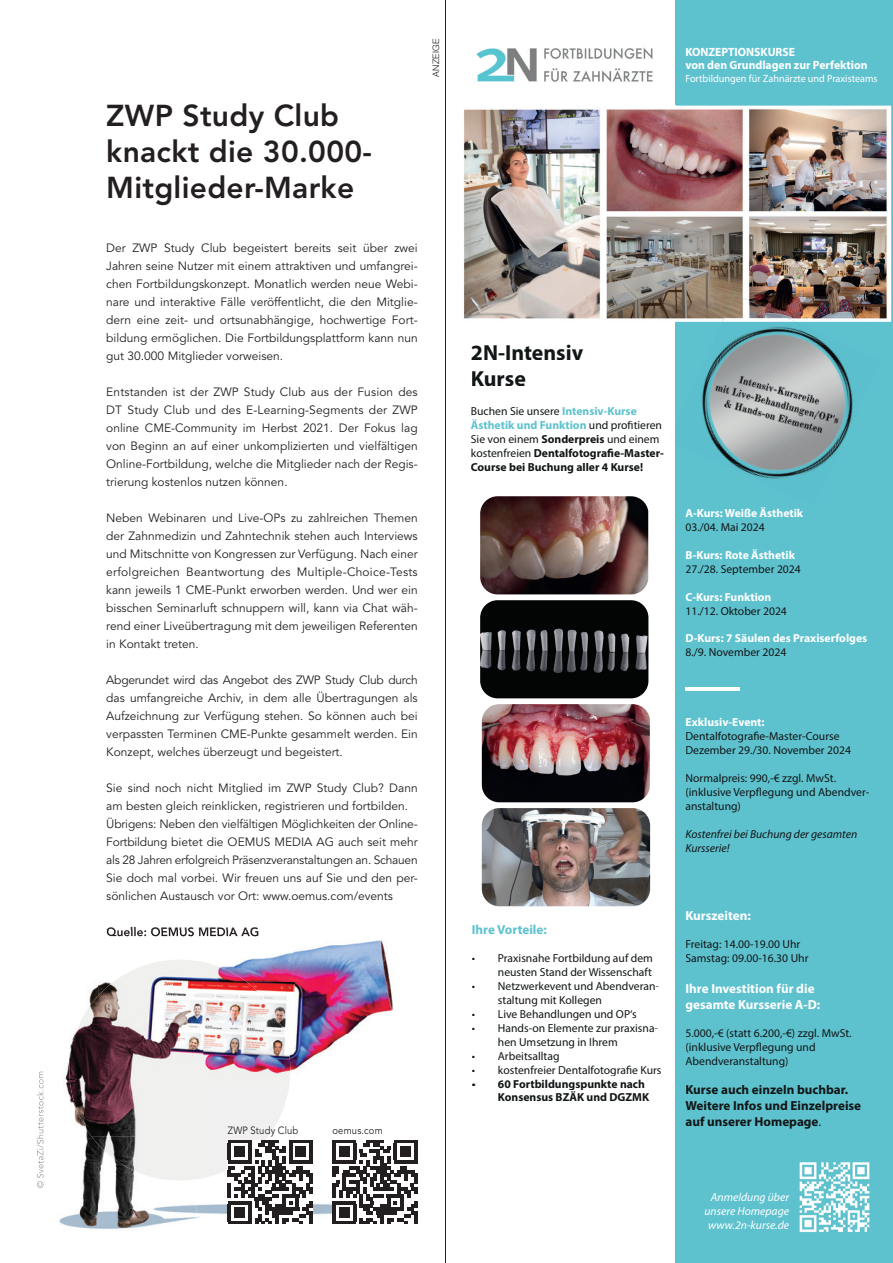
<style>
.page{position:relative;width:893px;height:1263px;background:#fff}
.page>*{position:absolute;margin:0;border:0;box-sizing:border-box;transform-origin:0 0}
.t1{font:800 30px/36px "Avenir LT Std";letter-spacing:.01em;color:#231f20}
.t2{font:700 21.9px/26.2px "Myriad Pro";color:#121617}
.t3{font:700 13.05px/15.8px "Myriad Pro";color:#121617}
.t4{font:700 13.05px/15.8px "Myriad Pro";color:#fff}
.t5{font:700 13.05px "Myriad Pro";color:#5ec2ce}
.t6{font:12px/18px "Avenir LT Std";color:#231f20;text-align:justify}
.t7{font:700 12px/13px "Myriad Pro";color:#fff}
.t8{font:800 12px "Avenir LT Std";color:#231f20}
.t9{font:11.7px/14px "Myriad Pro";color:#121617}
.t10{font:700 11.7px/14px "Myriad Pro";color:#121617}
.t11{font:700 11.7px "Myriad Pro";color:#fff}
.t12{font:italic 11.7px/14px "Myriad Pro";color:#fff;text-align:center}
.t13{font:italic 11.7px/14px "Myriad Pro";color:#121617}
.t14{font:10.5px "Myriad Pro";color:#fff}
.t15{font:10.5px "Avenir LT Std";letter-spacing:.02em;color:#231f20;scale:.9 1}
.t16{font:300 9px "Helvetica Neue LT Std";letter-spacing:.02em;color:#231f20}
.s1{font-family:"Sukhumvit Set";font-weight:500;color:#5ec2ce}
.s2{font-weight:400}
.s3{color:#5ec2ce}
</style>
<div class="page">
<div style="left:675px;top:0;width:218px;height:1263px;background:#5ec2ce"></div>
<img style="left:476px;top:48px;width:177px;height:34px">
<img style="left:464px;top:106px;width:427px;height:216px">
<img style="left:480px;top:496px;width:168px;height:98px">
<img style="left:480px;top:600px;width:168px;height:98px">
<img style="left:482px;top:704px;width:168px;height:98px">
<img style="left:482px;top:808px;width:168px;height:98px">
<hr style="left:685px;top:688px;width:55px;height:3px;background:#fff">
<img style="left:799px;top:1162px;width:71px;height:70px">
<img style="left:702px;top:326px;width:151px;height:153px">
<img style="left:722px;top:294px;width:73px;height:28px">
<hr style="left:445px;top:0;width:1px;height:1263px;background:#231f20">
<img style="left:106px;top:930px;width:189px;height:32px">
<img style="left:295px;top:940px;width:123px;height:284px">
<img style="left:36px;top:1039px;width:55px;height:99px">
<img style="left:36px;top:1138px;width:62px;height:91px">
<img style="left:98px;top:1180px;width:98px;height:49px">
<img style="left:196px;top:1183px;width:32px;height:39px">
<img style="left:107px;top:930px;width:151px;height:6px">
<img style="left:72px;top:959px;width:131px;height:89px">
<img style="left:203px;top:962px;width:93px;height:130px">
<img style="left:67px;top:1048px;width:136px;height:88px">
<img style="left:203px;top:1092px;width:85px;height:86px">
<img style="left:91px;top:1136px;width:112px;height:44px">
<hr style="left:228px;top:1140px;width:23px;height:3px;background:#231f20">
<hr style="left:262px;top:1140px;width:17px;height:3px;background:#231f20">
<hr style="left:289px;top:1140px;width:24px;height:3px;background:#231f20">
<svg style="left:228px;top:1143px;width:85px;height:81px"></svg>
<hr style="left:332px;top:1140px;width:24px;height:3px;background:#231f20">
<hr style="left:366px;top:1140px;width:17px;height:3px;background:#231f20">
<hr style="left:394px;top:1140px;width:23px;height:3px;background:#231f20">
<svg style="left:332px;top:1143px;width:85px;height:81px"></svg>
<img style="left:37px;top:1072px;width:7px;height:116px">
<h1 class="t1" style="left:106px;top:98px;width:267px">ZWP Study Club knackt die 30.000-<br>Mitglieder-Marke</h1>
<p class="t16" style="left:430px;top:77px;width:39px;rotate:-90deg">ANZEIGE</p>
<p class="t6" style="left:106px;top:239px;width:313px">Der ZWP Study Club begeistert bereits seit über zwei Jahren seine Nutzer mit einem attraktiven und umfangrei&shy;chen Fortbildungskonzept. Monatlich werden neue Webi&shy;nare und interaktive Fälle veröffentlicht, die den Mitglie&shy;dern eine zeit- und ortsunabhängige, hochwertige Fort - bildung ermöglichen. Die Fortbildungsplattform kann nun gut 30.000 Mitglieder vorweisen.</p>
<p class="t6" style="left:106px;top:383px;width:313px">Entstanden ist der ZWP Study Club aus der Fusion des DT Study Club und des E-Learning-Segments der ZWP online CME-Community im Herbst 2021. Der Fokus lag von Beginn an auf einer unkomplizierten und vielfältigen Online-Fortbildung, welche die Mitglieder nach der Regis&shy;trierung kostenlos nutzen können.</p>
<p class="t6" style="left:106px;top:509px;width:313px">Neben Webinaren und Live-OPs zu zahlreichen Themen der Zahnmedizin und Zahntechnik stehen auch Interviews und Mitschnitte von Kongressen zur Verfügung. Nach einer erfolgreichen Beantwortung des Multiple-Choice-Tests kann jeweils 1 CME-Punkt erworben werden. Und wer ein bisschen Seminarluft schnuppern will, kann via Chat wäh&shy;rend einer Liveübertragung mit dem jeweiligen Referenten in Kontakt treten.</p>
<p class="t6" style="left:106px;top:671px;width:313px">Abgerundet wird das Angebot des ZWP Study Club durch das umfangreiche Archiv, in dem alle Übertragungen als Aufzeichnung zur Verfügung stehen. So können auch bei verpassten Terminen CME-Punkte gesammelt werden. Ein Konzept, welches überzeugt und begeistert.</p>
<p class="t6" style="left:106px;top:779px;width:313px;text-align:left">Sie sind noch nicht Mitglied im ZWP Study Club? Dann am besten gleich reinklicken, registrieren und fortbilden.<br>Übrigens: Neben den vielfältigen Möglichkeiten der Online-Fortbildung bietet die OEMUS MEDIA AG auch seit mehr als 28 Jahren erfolgreich Präsenzveranstaltungen an. Schauen Sie doch mal vorbei. Wir freuen uns auf Sie und den per&shy;sönlichen Austausch vor Ort: www.oemus.com/events</p>
<p class="t8" style="left:106px;top:925px;width:154px">Quelle: OEMUS MEDIA AG</p>
<p class="t15" style="left:228px;top:1124px;width:80px">ZWP Study Club</p>
<p class="t15" style="left:332px;top:1124px;width:57px">oemus.com</p>
<p class="t7" style="left:685px;top:45px;width:184px">KONZEPTIONSKURSE<br>von den Grundlagen zur Perfektion</p>
<p class="t14" style="left:685px;top:72px;width:206px">Fortbildungen für Zahnärzte und Praxisteams<span class="s1">ms</span></p>
<h2 class="t2" style="left:471px;top:338px;width:114px">2N-Intensiv<br>Kurse</h2>
<p class="t10" style="left:471px;top:404px;width:195px"><span class="s2">Buchen Sie unsere</span> <span class="s3">Intensiv-Kurse Ästhetik und Funktion</span> <span class="s2">und profitieren Sie von einem</span> Sonderpreis <span class="s2">und einem kostenfreien</span> Dentalfotografie-Master-Course bei Buchung aller 4 Kurse!</p>
<p class="t11" style="left:685px;top:505px;width:119px">A-Kurs: Weiße Ästhetik</p>
<p class="t9" style="left:685px;top:520px;width:81px">03./04. Mai 2024</p>
<p class="t11" style="left:685px;top:547px;width:111px">B-Kurs: Rote Ästhetik</p>
<p class="t9" style="left:685px;top:561px;width:117px">27./28. September 2024</p>
<p class="t11" style="left:685px;top:589px;width:87px">C-Kurs: Funktion</p>
<p class="t9" style="left:685px;top:603px;width:103px">11./12. Oktober 2024</p>
<p class="t11" style="left:685px;top:631px;width:183px">D-Kurs: 7 Säulen des Praxiserfolges</p>
<p class="t9" style="left:685px;top:645px;width:102px">8./9. November 2024</p>
<p class="t5" style="left:472px;top:921px;width:77px">Ihre Vorteile:</p>
<p class="t9" style="left:472px;top:951px;width:183px;text-align:right">• Praxisnahe Fortbildung auf dem neusten Stand der Wissenschaft</p>
<p class="t9" style="left:498px;top:979px;width:163px;text-indent:-26px">• Netzwerkevent und Abendveran&shy;staltung mit Kollegen</p>
<p class="t9" style="left:472px;top:1006px;width:167px">• Live Behandlungen und OP‘s</p>
<p class="t9" style="left:498px;top:1020px;width:162px;text-indent:-26px">• Hands-on Elemente zur praxisna&shy;hen Umsetzung in Ihrem</p>
<p class="t9" style="left:472px;top:1048px;width:89px">• Arbeitsalltag</p>
<p class="t9" style="left:472px;top:1062px;width:191px">• kostenfreier Dentalfotografie Kurs</p>
<p class="t10" style="left:498px;top:1076px;width:153px;text-indent:-26px">• 60 Fortbildungspunkte nach<br>Konsensus BZÄK und DGZMK</p>
<p class="t11" style="left:685px;top:715px;width:81px">Exklusiv-Event:</p>
<p class="t9" style="left:685px;top:729px;width:167px">Dentalfotografie-Master-Course<br>Dezember 29./30. November 2024</p>
<p class="t9" style="left:685px;top:771px;width:185px">Normalpreis: 990,-€ zzgl. MwSt. (inklusive Verpflegung und Abendver&shy;anstaltung)</p>
<p class="t13" style="left:685px;top:827px;width:173px">Kostenfrei bei Buchung der gesamten<br>Kursserie!</p>
<p class="t4" style="left:685px;top:907px;width:67px">Kurszeiten:</p>
<p class="t9" style="left:685px;top:937px;width:124px">Freitag: 14.00-19.00 Uhr<br>Samstag: 09.00-16.30 Uhr</p>
<p class="t4" style="left:685px;top:980px;width:136px">Ihre Investition für die gesamte Kursserie A-D:</p>
<p class="t9" style="left:685px;top:1026px;width:168px">5.000,-€ (statt 6.200,-€) zzgl. MwSt. (inklusive Verpflegung und<br>Abendveranstaltung)</p>
<p class="t3" style="left:685px;top:1082px;width:177px">Kurse auch einzeln buchbar.<br>Weitere Infos und Einzelpreise auf unserer Homepage<span class="s2">.</span></p>
<p class="t12" style="left:704px;top:1190px;width:86px">Anmeldung über unsere Homepage www.2n-kurse.de</p>
</div>
